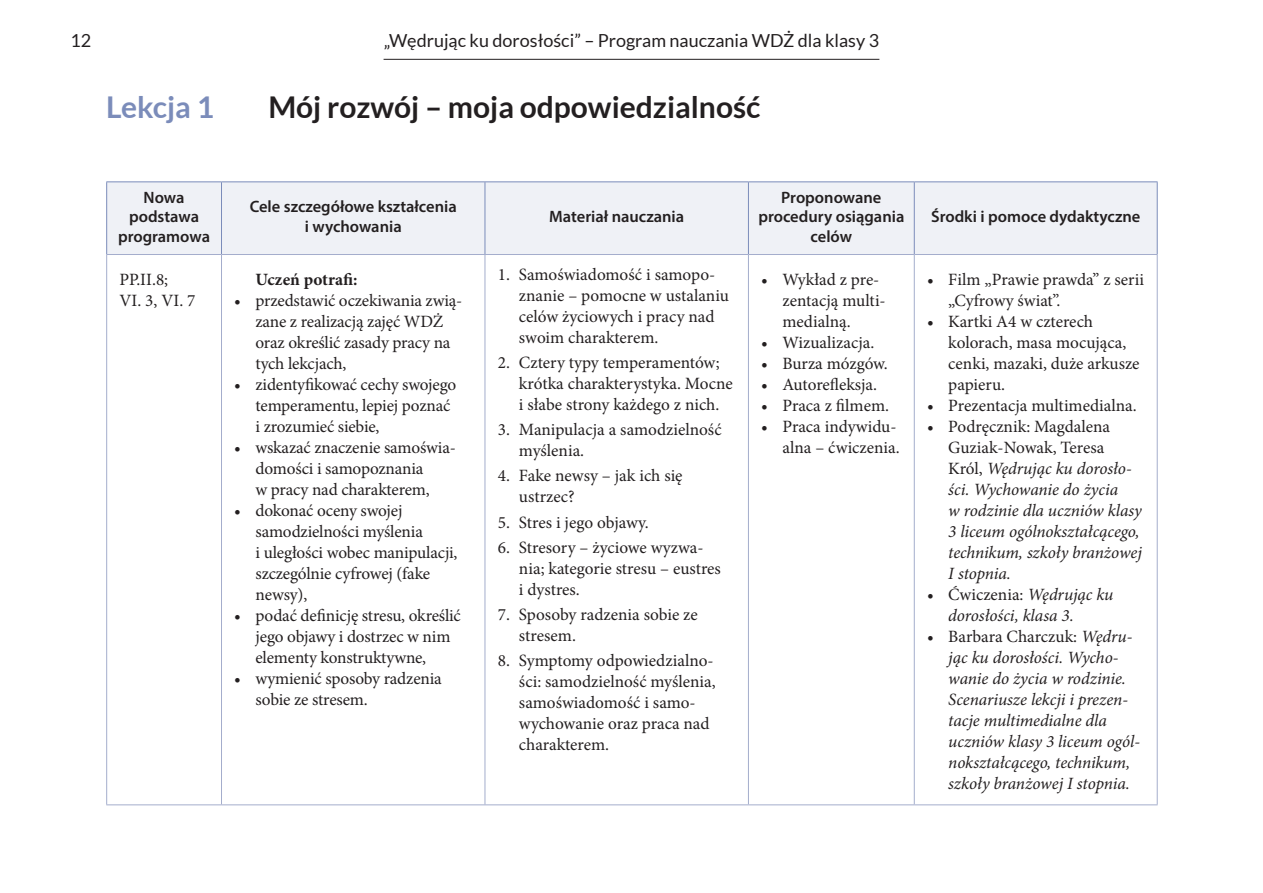
<style>
.page{position:relative;width:1263px;height:893px;background:#fff}
.page>*{position:absolute;margin:0;border:0;box-sizing:border-box;transform-origin:0 0}
.t1{font:700 30px "Lato";color:#231f20}
.t2{font:700 30px "Lato";letter-spacing:-.01em;color:#7b8cba}
.t3{font:18px "Lato";color:#231f20}
.t4{font:17.25px/21px "Minion Pro";letter-spacing:-.005em;color:#231f20}
.t5{font:italic 17.25px/21px "Minion Pro";letter-spacing:-.005em;color:#231f20}
.t6{font:700 17.25px "Minion Pro";letter-spacing:-.005em;color:#231f20}
.t7{font:600 16.5px/19.5px "Myriad Pro";color:#231f20;text-align:center}
.s1{font-style:normal}
</style>
<div class="page">
<hr style="left:384px;top:59px;width:495px;height:1px;background:#231f20">
<div style="left:107px;top:182px;width:1050px;height:72px;background:#eff1f6"></div>
<hr style="left:221px;top:182px;width:1px;height:72px;background:#7b8cba">
<hr style="left:485px;top:182px;width:1px;height:72px;background:#7b8cba">
<hr style="left:748px;top:182px;width:1px;height:72px;background:#7b8cba">
<hr style="left:914px;top:182px;width:1px;height:72px;background:#7b8cba">
<hr style="left:221px;top:255px;width:1px;height:549px;background:#a4adcc">
<hr style="left:485px;top:255px;width:1px;height:549px;background:#a4adcc">
<hr style="left:748px;top:255px;width:1px;height:549px;background:#a4adcc">
<hr style="left:914px;top:255px;width:1px;height:549px;background:#a4adcc">
<hr style="left:106px;top:181px;width:115px;height:1px;background:#7b8cba">
<hr style="left:106px;top:182px;width:1px;height:72px;background:#7b8cba">
<hr style="left:221px;top:181px;width:264px;height:1px;background:#7b8cba">
<hr style="left:485px;top:181px;width:263px;height:1px;background:#7b8cba">
<hr style="left:748px;top:181px;width:166px;height:1px;background:#7b8cba">
<hr style="left:914px;top:181px;width:243px;height:1px;background:#7b8cba">
<hr style="left:1157px;top:182px;width:1px;height:72px;background:#7b8cba">
<hr style="left:106px;top:254px;width:115px;height:1px;background:#a4adcc">
<hr style="left:106px;top:255px;width:1px;height:549px;background:#a4adcc">
<hr style="left:221px;top:254px;width:264px;height:1px;background:#a4adcc">
<hr style="left:485px;top:254px;width:263px;height:1px;background:#a4adcc">
<hr style="left:748px;top:254px;width:166px;height:1px;background:#a4adcc">
<hr style="left:914px;top:254px;width:243px;height:1px;background:#a4adcc">
<hr style="left:1157px;top:255px;width:1px;height:549px;background:#a4adcc">
<hr style="left:106px;top:804px;width:115px;height:1px;background:#a4adcc">
<hr style="left:221px;top:804px;width:264px;height:1px;background:#a4adcc">
<hr style="left:485px;top:804px;width:263px;height:1px;background:#a4adcc">
<hr style="left:748px;top:804px;width:166px;height:1px;background:#a4adcc">
<hr style="left:914px;top:804px;width:243px;height:1px;background:#a4adcc">
<p class="t3" style="left:71px;top:31px;width:22px">12</p>
<p class="t3" style="left:384px;top:31px;width:497px">„Wędrując ku dorosłości” – Program nauczania WDŻ dla klasy 3</p>
<h1 class="t2" style="left:106px;top:90px;width:109px">Lekcja 1</h1>
<h1 class="t1" style="left:268px;top:90px;width:494px">Mój rozwój – moja odpowiedzialność</h1>
<p class="t7" style="left:118px;top:187px;width:93px">Nowa podstawa programowa</p>
<p class="t7" style="left:250px;top:197px;width:209px">Cele szczegółowe kształcenia i wychowania</p>
<p class="t7" style="left:549px;top:207px;width:136px">Materiał nauczania</p>
<p class="t4" style="left:119px;top:269px;width:78px">PP.II.8;<br>VI. 3, VI. 7</p>
<p class="t6" style="left:255px;top:267px;width:103px">Uczeń potrafi:</p>
<p class="t4" style="left:255px;top:290px;width:208px;text-indent:-21px">• przedstawić oczekiwania zwią&shy;zane z realizacją zajęć WDŻ oraz określić zasady pracy na tych lekcjach,</p>
<p class="t4" style="left:255px;top:374px;width:202px;text-indent:-21px">• zidentyfikować cechy swojego temperamentu, lepiej poznać i zrozumieć siebie,</p>
<p class="t4" style="left:255px;top:437px;width:202px;text-indent:-21px">• wskazać znaczenie samoświa&shy;domości i samopoznania<br>w pracy nad charakterem,</p>
<p class="t4" style="left:255px;top:500px;width:204px;text-indent:-21px">• dokonać oceny swojej samodzielności myślenia<br>i uległości wobec manipulacji, szczególnie cyfrowej (fake newsy),</p>
<p class="t4" style="left:255px;top:605px;width:207px;text-indent:-21px">• podać definicję stresu, określić jego objawy i dostrzec w nim elementy konstruktywne,</p>
<p class="t4" style="left:255px;top:668px;width:188px;text-indent:-21px">• wymienić sposoby radzenia sobie ze stresem.</p>
<p class="t4" style="left:519px;top:264px;width:211px;text-indent:-21px">1. Samoświadomość i samopo&shy;znanie – pomocne w ustalaniu celów życiowych i pracy nad swoim charakterem.</p>
<p class="t4" style="left:519px;top:352px;width:215px;text-indent:-21px">2. Cztery typy temperamentów; krótka charakterystyka. Mocne i słabe strony każdego z nich.</p>
<p class="t4" style="left:519px;top:419px;width:204px;text-indent:-21px">3. Manipulacja a samodzielność myślenia.</p>
<p class="t4" style="left:519px;top:465px;width:165px;text-indent:-21px">4. Fake newsy – jak ich się ustrzec?</p>
<p class="t4" style="left:498px;top:512px;width:152px">5. Stres i jego objawy.</p>
<p class="t4" style="left:519px;top:537px;width:203px;text-indent:-21px">6. Stresory – życiowe wyzwa&shy;nia; kategorie stresu – eustres i dystres.</p>
<p class="t4" style="left:519px;top:604px;width:180px;text-indent:-21px">7. Sposoby radzenia sobie ze stresem.</p>
<p class="t4" style="left:519px;top:650px;width:198px;text-indent:-21px">8. Symptomy odpowiedzialno&shy;ści: samodzielność myślenia, samoświadomość i samo&shy;wychowanie oraz praca nad charakterem.</p>
<p class="t7" style="left:758px;top:187px;width:148px">Proponowane procedury osiągania celów</p>
<p class="t4" style="left:782px;top:269px;width:105px;text-indent:-21px">• Wykład z pre&shy;zentacją multi&shy;medialną.</p>
<p class="t4" style="left:761px;top:332px;width:115px">• Wizualizacja.</p>
<p class="t4" style="left:761px;top:353px;width:128px">• Burza mózgów.</p>
<p class="t4" style="left:761px;top:374px;width:117px">• Autorefleksja.</p>
<p class="t4" style="left:761px;top:395px;width:129px">• Praca z filmem.</p>
<p class="t4" style="left:761px;top:416px;width:140px;text-align:right">• Praca indywidu&shy;alna – ćwiczenia.</p>
<p class="t7" style="left:931px;top:207px;width:211px">Środki i pomoce dydaktyczne</p>
<p class="t4" style="left:948px;top:269px;width:197px;text-indent:-21px">• Film „Prawie prawda” z serii „Cyfrowy świat”.</p>
<p class="t4" style="left:948px;top:311px;width:193px;text-indent:-21px">• Kartki A4 w czterech kolorach, masa mocująca, cenki, mazaki, duże arkusze papieru.</p>
<p class="t4" style="left:927px;top:395px;width:211px">• Prezentacja multimedialna.</p>
<p class="t5" style="left:948px;top:416px;width:195px;text-indent:-21px"><span class="s1">• Podręcznik: Magdalena<br>Guziak-Nowak, Teresa<br>Król,</span> Wędrując ku dorosło&shy;ści. Wychowanie do życia<br>w rodzinie dla uczniów klasy<br>3 liceum ogólnokształcącego, technikum, szkoły branżowej<br>I stopnia.</p>
<p class="t5" style="left:948px;top:584px;width:167px;text-indent:-21px"><span class="s1">• Ćwiczenia:</span> Wędrując ku dorosłości, klasa 3.</p>
<p class="t5" style="left:948px;top:626px;width:193px;text-indent:-21px"><span class="s1">• Barbara Charczuk:</span> Wędru&shy;jąc ku dorosłości. Wycho&shy;wanie do życia w rodzinie.<br>Scenariusze lekcji i prezen&shy;tacje multimedialne dla uczniów klasy 3 liceum ogól&shy;nokształcącego, technikum, szkoły branżowej I stopnia.</p>
</div>
